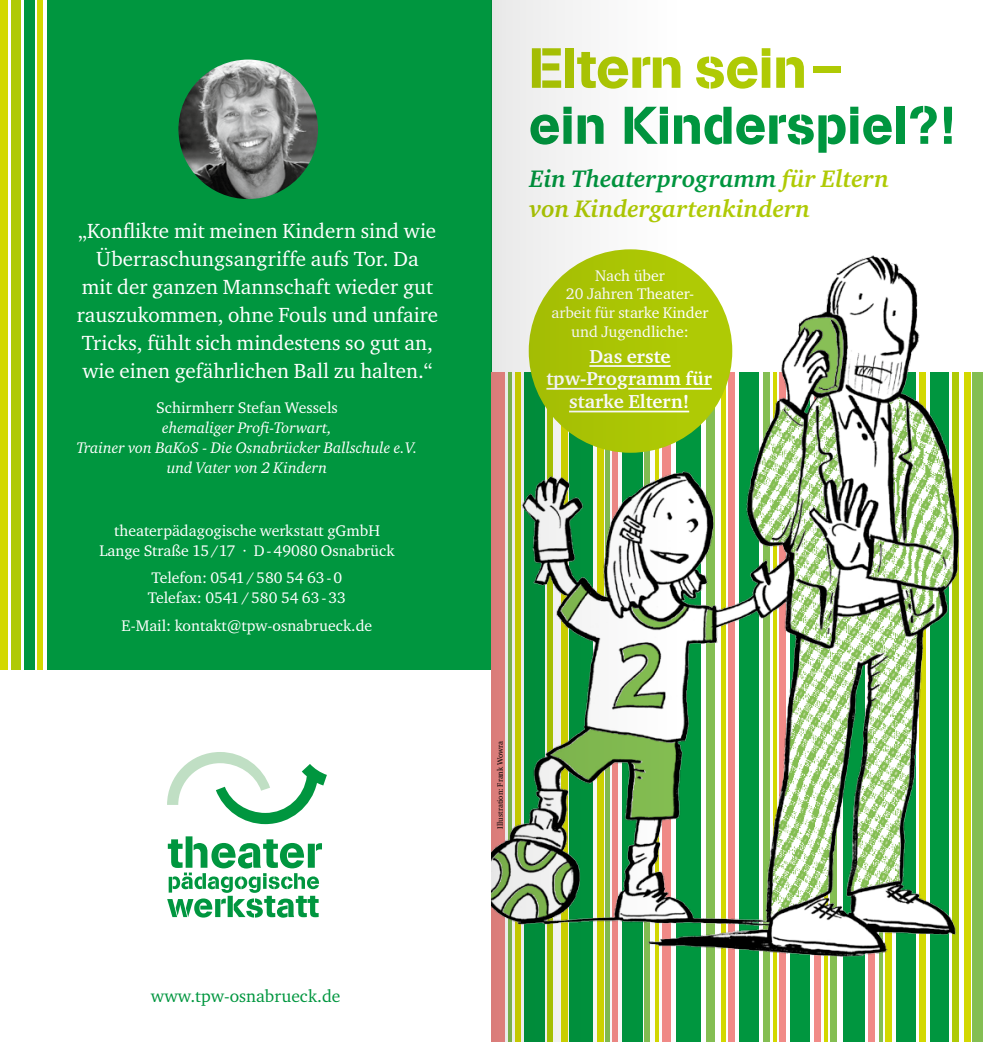
<style>
.page{position:relative;width:983px;height:1042px;background:#fff}
.page>*{position:absolute;margin:0;border:0;box-sizing:border-box;transform-origin:0 0}
.t1{font:56px "AG Book Stencil";letter-spacing:-.01em;color:#afca05}
.t2{font:52.5px "AG Book Stencil";color:#00963f}
.Subline_Titel{font:italic 700 24.5px/29.4px "Charter ITC";color:#afca05}
.Fließtext_Folder{font:21px/28px "Charter ITC";color:#fff;text-align:center}
.FactsEcke_Titel{font:700 19.25px/22.8px "Charter ITC";color:#fff;text-align:center}
.URL{font:17.5px "Charter ITC";color:#00963f}
.Adressblock_Rückseit{font:15.75px/20.1px "Charter ITC";color:#fff;text-align:center}
.Fließtext_Folder-2{font:italic 15.75px/20.1px "Charter ITC";color:#fff;text-align:center}
.FactsEcke_Titel-2{font:15.75px/18.9px "Charter ITC";color:#fff;text-align:center}
.Fließtext_Folder-3{font:15.75px "Charter ITC";color:#fff}
.t3{font:7.88px "Charter ITC";color:#000}
.s1{color:#00963f}
</style>
<div class="page">
<div style="left:47px;top:0;width:444px;height:670px;background:#00963f"></div>
<svg style="left:167px;top:752px;width:160px;height:165px"></svg>
<div style="left:0;top:0;width:8px;height:670px;background:#d3d800"></div>
<div style="left:24px;top:0;width:11px;height:670px;background:#00963f"></div>
<div style="left:11px;top:0;width:10px;height:670px;background:#afca05"></div>
<div style="left:38px;top:0;width:5px;height:670px;background:#d3d800"></div>
<img style="left:178px;top:60px;width:140px;height:139px;border-radius:70px">
<img style="left:676px;top:255px;width:306px;height:787px">
<div style="left:528px;top:249px;width:204px;height:204px;background:#afca05;border-radius:50%"></div>
<hr style="left:628px;top:388px;width:83px;height:2px;background:#fff">
<hr style="left:569px;top:411px;width:120px;height:1px;background:#fff">
<svg style="left:491px;top:0;width:185px;height:1042px"></svg>
<p class="Fließtext_Folder" style="left:77px;top:216px;width:362px">„Konflikte mit meinen Kindern sind wie Überraschungsangriffe aufs Tor. Da<br>mit der ganzen Mannschaft wieder gut rauszukommen, ohne Fouls und unfaire Tricks, fühlt sich mindestens so gut an, wie einen gefährlichen Ball zu halten.“</p>
<p class="Fließtext_Folder-3" style="left:156px;top:397px;width:183px">Schirmherr Stefan Wessels</p>
<p class="Fließtext_Folder-2" style="left:76px;top:417px;width:342px">ehemaliger Profi-Torwart,<br>Trainer von BaKoS - Die Osnabrücker Ballschule e.V. und Vater von 2 Kindern</p>
<p class="Adressblock_Rückseit" style="left:99px;top:520px;width:296px">theaterpädagogische werkstatt gGmbH<br>Lange Straße 15/17 · D-49080 Osnabrück</p>
<p class="Adressblock_Rückseit" style="left:148px;top:567px;width:199px;text-align:left">Telefon: 0541 /580 54 63-0<br>Telefax: 0541 /580 54 63-33</p>
<p class="Adressblock_Rückseit" style="left:121px;top:615px;width:252px">E-Mail: kontakt@tpw-osnabrueck.de</p>
<p class="t1" style="left:528px;top:35px;width:316px">Eltern sein–</p>
<p class="t2" style="left:528px;top:94px;width:427px">ein Kinderspiel?!</p>
<p class="Subline_Titel" style="left:529px;top:164px;width:361px"><span class="s1">Ein Theaterprogramm</span> für Eltern von Kindergartenkindern</p>
<p class="FactsEcke_Titel-2" style="left:551px;top:265px;width:159px">Nach über<br>20 Jahren Theater&shy;arbeit für starke Kinder und Jugendliche:</p>
<p class="FactsEcke_Titel" style="left:546px;top:344px;width:167px">Das erste tpw-Programm für starke Eltern!</p>
<p class="t3" style="left:495px;top:828px;width:89px;rotate:-90deg">Illustration: Frank Wowra</p>
<p class="URL" style="left:151px;top:985px;width:191px">www.tpw-osnabrueck.de</p>
</div>
